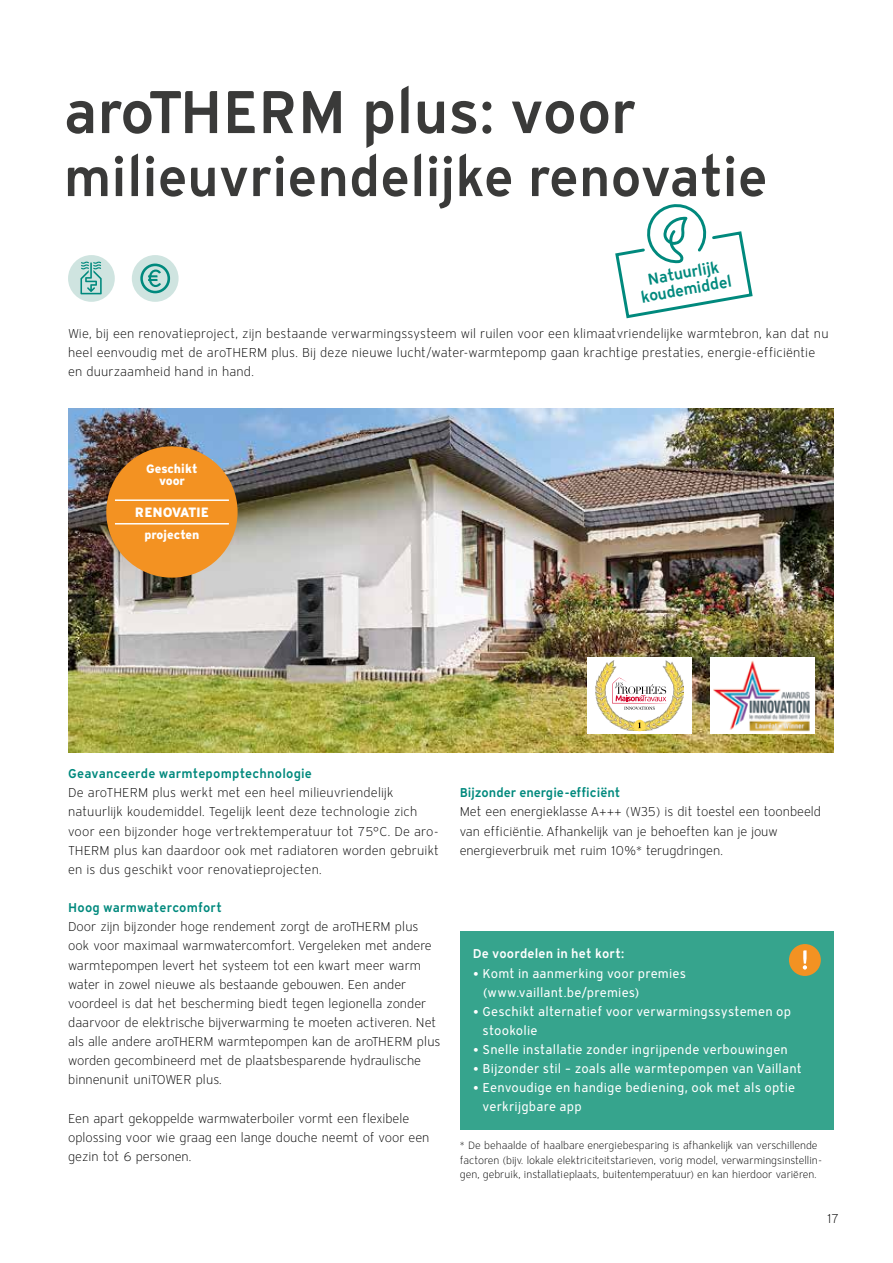
<style>
.page{position:relative;width:893px;height:1263px;background:#fff}
.page>*{position:absolute;margin:0;border:0;box-sizing:border-box;transform-origin:0 0}
.t1{font:600 60px "Vaillant 16";color:#3a3a39}
.t2{font:600 54px "Vaillant 16";color:#3a3a39}
.t3{font:600 15.75px/16.5px "Vaillant 16";color:#00897d;text-align:center}
.t4{font:800 13.5px "Vaillant 16";color:#fff}
.t5{font:300 12.75px/19.2px "Vaillant 16";color:#000}
.t6{font:12.75px/19.2px "Vaillant 16";letter-spacing:.015em;color:#fff}
.t7{font:600 12.75px "Vaillant 16";letter-spacing:.005em;color:#00897d}
.t8{font:600 12.75px "Vaillant 16";letter-spacing:.015em;color:#fff}
.t9{font:800 12.15px/12px "Vaillant 16";letter-spacing:-.01em;color:#fff;text-align:center}
.t10{font:300 10.5px/14.4px "Vaillant 16";color:#000}
</style>
<div class="page">
<img style="left:68px;top:408px;width:765px;height:344px">
<div style="left:106px;top:446px;width:132px;height:132px;background:#f39222;border-radius:50%"></div>
<hr style="left:115px;top:499px;width:114px;height:2px;background:#fff">
<hr style="left:115px;top:523px;width:114px;height:1px;background:#fff">
<div style="left:460px;top:931px;width:374px;height:199px;background:#36a48d"></div>
<div style="left:710px;top:657px;width:104px;height:76px;background:#fff"></div>
<img style="left:713px;top:660px;width:97px;height:72px">
<div style="left:587px;top:657px;width:105px;height:76px;background:#fff"></div>
<img style="left:596px;top:661px;width:87px;height:70px">
<div style="left:634px;top:720px;width:11px;height:11px;background:#fddd54;border-radius:50%"></div>
<svg style="left:638px;top:722px;width:3px;height:6px"></svg>
<svg style="left:612px;top:678px;width:55px;height:32px"></svg>
<div style="left:789px;top:944px;width:32px;height:32px;background:#f39222;border-radius:50%"></div>
<svg style="left:803px;top:950px;width:4px;height:19px"></svg>
<svg style="left:132px;top:255px;width:47px;height:47px"></svg>
<svg style="left:140px;top:264px;width:30px;height:29px"></svg>
<div style="left:68px;top:255px;width:47px;height:47px;background:linear-gradient(to right,#cee4e0,#cee4e0);border-radius:50%"></div>
<svg style="left:80px;top:262px;width:22px;height:32px"></svg>
<svg style="left:615px;top:204px;width:138px;height:115px"></svg>
<h1 class="t1" style="left:64px;top:71px;width:574px">aroTHERM plus: voor</h1>
<h2 class="t2" style="left:64px;top:140px;width:705px">milieuvriendelijke renovatie</h2>
<p class="t3" style="left:637px;top:272px;width:93px;rotate:-10deg">Natuurlijk koudemiddel</p>
<p class="t5" style="left:68px;top:324px;width:762px">Wie, bij een renovatieproject, zijn bestaande verwarmingssysteem wil ruilen voor een klimaatvriendelijke warmtebron, kan dat nu heel eenvoudig met de aroTHERM plus. Bij deze nieuwe lucht/water-warmtepomp gaan krachtige prestaties, energie-efficiëntie en duurzaamheid hand in hand.</p>
<p class="t9" style="left:146px;top:462px;width:53px">Geschikt voor</p>
<p class="t4" style="left:135px;top:502px;width:75px">RENOVATIE</p>
<p class="t9" style="left:145px;top:529px;width:56px">projecten</p>
<p class="t7" style="left:68px;top:765px;width:245px">Geavanceerde warmtepomptechnologie</p>
<p class="t5" style="left:68px;top:783px;width:372px">De aroTHERM plus werkt met een heel milieuvriendelijk natuurlijk koudemiddel. Tegelijk leent deze technologie zich voor een bijzonder hoge vertrektemperatuur tot 75°C. De aro-THERM plus kan daardoor ook met radiatoren worden gebruikt en is dus geschikt voor renovatieprojecten.</p>
<p class="t7" style="left:68px;top:899px;width:155px">Hoog warmwatercomfort</p>
<p class="t5" style="left:68px;top:917px;width:374px">Door zijn bijzonder hoge rendement zorgt de aroTHERM plus ook voor maximaal warmwatercomfort. Vergeleken met andere warmtepompen levert het systeem tot een kwart meer warm water in zowel nieuwe als bestaande gebouwen. Een ander voordeel is dat het bescherming biedt tegen legionella zonder daarvoor de elektrische bijverwarming te moeten activeren. Net als alle andere aroTHERM warmtepompen kan de aroTHERM plus worden gecombineerd met de plaatsbesparende hydraulische binnenunit uniTOWER plus.</p>
<p class="t5" style="left:68px;top:1108px;width:363px">Een apart gekoppelde warmwaterboiler vormt een flexibele oplossing voor wie graag een lange douche neemt of voor een gezin tot 6 personen.</p>
<p class="t7" style="left:460px;top:784px;width:162px">Bijzonder energie-efficiënt</p>
<p class="t5" style="left:460px;top:802px;width:363px">Met een energieklasse A+++ (W35) is dit toestel een toonbeeld van efficiëntie. Afhankelijk van je behoeften kan je jouw energieverbruik met ruim 10%* terugdringen.</p>
<p class="t8" style="left:473px;top:945px;width:153px">De voordelen in het kort:</p>
<p class="t6" style="left:483px;top:963px;width:204px;text-indent:-10px">• Komt in aanmerking voor premies (www.vaillant.be/premies)</p>
<p class="t6" style="left:483px;top:1001px;width:310px;text-indent:-10px">• Geschikt alternatief voor verwarmingssystemen op stookolie</p>
<p class="t6" style="left:473px;top:1040px;width:317px">• Snelle installatie zonder ingrijpende verbouwingen</p>
<p class="t6" style="left:473px;top:1059px;width:331px">• Bijzonder stil – zoals alle warmtepompen van Vaillant</p>
<p class="t6" style="left:483px;top:1078px;width:314px;text-indent:-10px">• Eenvoudige en handige bediening, ook met als optie verkrijgbare app</p>
<p class="t10" style="left:460px;top:1138px;width:364px">* De behaalde of haalbare energiebesparing is afhankelijk van verschillende factoren (bijv. lokale elektriciteitstarieven, vorig model, verwarmingsinstellin&shy;gen, gebruik, installatieplaats, buitentemperatuur) en kan hierdoor variëren.</p>
<p class="t5" style="left:827px;top:1209px;width:14px">17</p>
</div>
